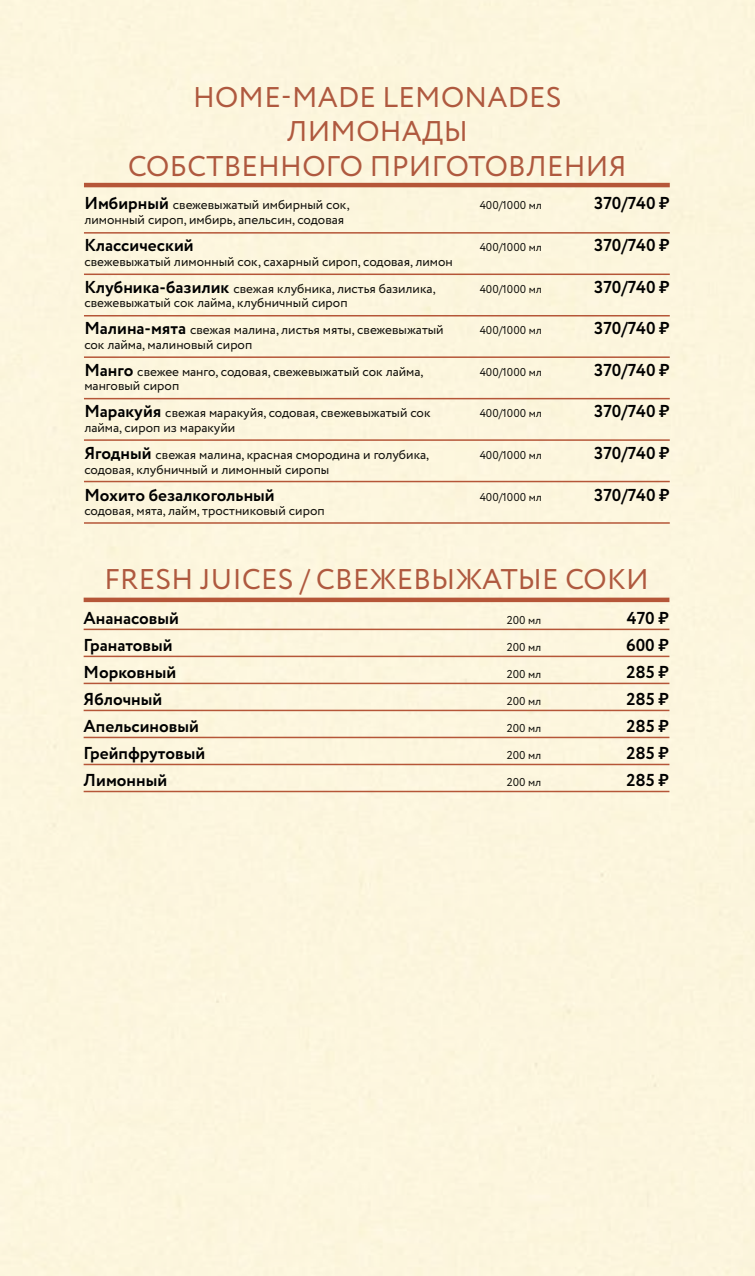
<style>
.page{position:relative;width:755px;height:1276px;background:#fff}
.page>*{position:absolute;margin:0;border:0;box-sizing:border-box;transform-origin:0 0}
.t1{font:28.5px/34.2px "Circe";letter-spacing:.01em;color:#af593f;text-align:center}
.t2{font:700 17.25px "Circe";color:#000}
.t3{font:13.2px/27px "Circe";color:#12110c}
.t4{font:11.4px "Circe";color:#12110c}
.s1{font-weight:700;font-size:17.25px;color:#000}
</style>
<div class="page">
<hr style="left:84px;top:183px;width:586px;height:4px;background:#b55638">
<hr style="left:84px;top:232px;width:586px;height:2px;background:#b55638">
<hr style="left:84px;top:356px;width:586px;height:2px;background:#b55638">
<hr style="left:84px;top:439px;width:586px;height:2px;background:#b55638">
<hr style="left:84px;top:522px;width:586px;height:2px;background:#b55638">
<hr style="left:84px;top:398px;width:586px;height:1px;background:#b55638">
<hr style="left:84px;top:481px;width:586px;height:1px;background:#b55638">
<hr style="left:84px;top:273px;width:586px;height:2px;background:#b55638">
<hr style="left:84px;top:315px;width:586px;height:1px;background:#b55638">
<div style="left:84px;top:597px;width:585px;height:5px;background:#b55638"></div>
<hr style="left:84px;top:628px;width:585px;height:2px;background:#b55638">
<hr style="left:84px;top:763px;width:585px;height:2px;background:#b55638">
<hr style="left:84px;top:655px;width:585px;height:2px;background:#b55638">
<hr style="left:84px;top:791px;width:585px;height:1px;background:#b55638">
<hr style="left:84px;top:709px;width:585px;height:2px;background:#b55638">
<hr style="left:84px;top:682px;width:585px;height:2px;background:#b55638">
<hr style="left:84px;top:736px;width:585px;height:2px;background:#b55638">
<h1 class="t1" style="left:128px;top:81px;width:500px">HOME-MADE LEMONADES<br>ЛИМОНАДЫ<br>СОБСТВЕННОГО ПРИГОТОВЛЕНИЯ</h1>
<p class="t3" style="left:84px;top:192px;width:267px"><span class="s1">Имбирный</span> свежевыжатый имбирный сок,</p>
<p class="t4" style="left:480px;top:198px;width:64px">400/1000 мл</p>
<h2 class="t2" style="left:594px;top:192px;width:77px">370/740 ₷</h2>
<p class="t3" style="left:84px;top:206px;width:261px">лимонный сироп, имбирь, апельсин, содовая</p>
<h2 class="t2" style="left:84px;top:233px;width:111px">Классический</h2>
<p class="t4" style="left:480px;top:239px;width:64px">400/1000 мл</p>
<h2 class="t2" style="left:594px;top:233px;width:77px">370/740 ₷</h2>
<p class="t3" style="left:84px;top:248px;width:370px">свежевыжатый лимонный сок, сахарный сироп, содовая, лимон<br><span class="s1">Клубника-базилик</span> свежая клубника, листья базилика,</p>
<p class="t4" style="left:480px;top:281px;width:64px">400/1000 мл</p>
<h2 class="t2" style="left:594px;top:275px;width:77px">370/740 ₷</h2>
<p class="t3" style="left:84px;top:290px;width:361px">свежевыжатый сок лайма, клубничный сироп<br><span class="s1">Малина-мята</span> свежая малина, листья мяты, свежевыжатый</p>
<p class="t4" style="left:480px;top:323px;width:64px">400/1000 мл</p>
<h2 class="t2" style="left:594px;top:317px;width:77px">370/740 ₷</h2>
<p class="t3" style="left:84px;top:331px;width:340px">сок лайма, малиновый сироп<br><span class="s1">Манго</span> свежее манго, содовая, свежевыжатый сок лайма,</p>
<p class="t4" style="left:480px;top:364px;width:64px">400/1000 мл</p>
<h2 class="t2" style="left:594px;top:358px;width:77px">370/740 ₷</h2>
<p class="t3" style="left:84px;top:373px;width:348px">манговый сироп<br><span class="s1">Маракуйя</span> свежая маракуйя, содовая, свежевыжатый сок</p>
<p class="t4" style="left:480px;top:406px;width:64px">400/1000 мл</p>
<h2 class="t2" style="left:594px;top:400px;width:77px">370/740 ₷</h2>
<p class="t3" style="left:84px;top:414px;width:346px">лайма, сироп из маракуйи<br><span class="s1">Ягодный</span> свежая малина, красная смородина и голубика,</p>
<p class="t4" style="left:480px;top:447px;width:64px">400/1000 мл</p>
<h2 class="t2" style="left:594px;top:441px;width:77px">370/740 ₷</h2>
<p class="t3" style="left:84px;top:456px;width:246px">содовая, клубничный и лимонный сиропы</p>
<h2 class="t2" style="left:84px;top:483px;width:192px">Мохито безалкогольный</h2>
<p class="t4" style="left:480px;top:489px;width:64px">400/1000 мл</p>
<h2 class="t2" style="left:594px;top:483px;width:77px">370/740 ₷</h2>
<p class="t3" style="left:84px;top:498px;width:242px">содовая, мята, лайм, тростниковый сироп</p>
<h1 class="t1" style="left:104px;top:563px;width:546px">FRESH JUICES / СВЕЖЕВЫЖАТЫЕ СОКИ</h1>
<h2 class="t2" style="left:84px;top:606px;width:97px">Ананасовый</h2>
<p class="t4" style="left:506px;top:612px;width:36px">200 мл</p>
<h2 class="t2" style="left:627px;top:606px;width:43px">470 ₷</h2>
<h2 class="t2" style="left:84px;top:633px;width:90px">Гранатовый</h2>
<p class="t4" style="left:506px;top:639px;width:36px">200 мл</p>
<h2 class="t2" style="left:626px;top:633px;width:44px">600 ₷</h2>
<h2 class="t2" style="left:84px;top:660px;width:94px">Морковный</h2>
<p class="t4" style="left:506px;top:666px;width:36px">200 мл</p>
<h2 class="t2" style="left:626px;top:660px;width:44px">285 ₷</h2>
<h2 class="t2" style="left:84px;top:687px;width:80px">Яблочный</h2>
<p class="t4" style="left:506px;top:693px;width:36px">200 мл</p>
<h2 class="t2" style="left:626px;top:687px;width:44px">285 ₷</h2>
<h2 class="t2" style="left:84px;top:714px;width:117px">Апельсиновый</h2>
<p class="t4" style="left:506px;top:720px;width:36px">200 мл</p>
<h2 class="t2" style="left:626px;top:714px;width:44px">285 ₷</h2>
<h2 class="t2" style="left:84px;top:741px;width:123px">Грейпфрутовый</h2>
<p class="t4" style="left:506px;top:747px;width:36px">200 мл</p>
<h2 class="t2" style="left:626px;top:741px;width:44px">285 ₷</h2>
<h2 class="t2" style="left:84px;top:768px;width:85px">Лимонный</h2>
<p class="t4" style="left:506px;top:774px;width:36px">200 мл</p>
<h2 class="t2" style="left:626px;top:768px;width:44px">285 ₷</h2>
</div>
